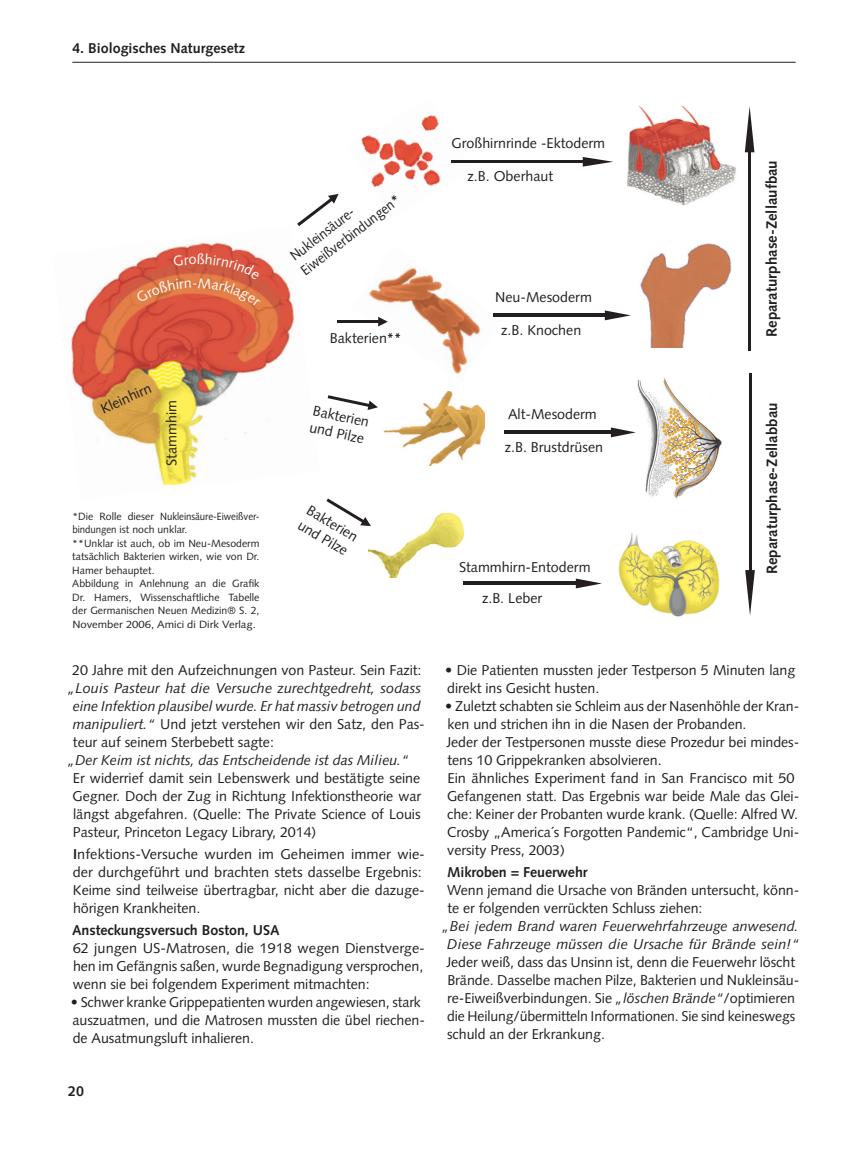
<style>
.page{position:relative;width:851px;height:1149px;background:#fff}
.page>*{position:absolute;margin:0;border:0;box-sizing:border-box;transform-origin:0 0}
.t1{font:700 15px "Syntax";color:#231f20}
.t2{font:14.25px/18px "Syntax";letter-spacing:-.005em;color:#231f20}
.t3{font:italic 14.25px/18px "Syntax";letter-spacing:-.005em;color:#231f20}
.t4{font:700 14.25px "Syntax";letter-spacing:-.005em;color:#231f20}
.t5{font:14.25px/18.1px "Syntax";letter-spacing:-.005em;color:#231f20;scale:.92 1}
.t6{font:14.25px "Syntax";color:#fff}
.t7{font:10.5px/13.5px "Syntax";color:#231f20}
.s1{font-weight:700}
.s2{font-style:normal}
.s3{font-style:italic}
</style>
<div class="page">
<hr style="left:72px;top:62px;width:723px;height:1px;background:#231f20">
<img style="left:635px;top:378px;width:87px;height:121px">
<img style="left:626px;top:106px;width:110px;height:100px">
<img style="left:640px;top:243px;width:91px;height:104px">
<img style="left:618px;top:532px;width:102px;height:85px">
<img style="left:383px;top:391px;width:101px;height:74px">
<img style="left:369px;top:267px;width:133px;height:107px">
<img style="left:361px;top:115px;width:80px;height:73px">
<img style="left:368px;top:513px;width:95px;height:64px">
<svg style="left:604px;top:310px;width:26px;height:10px"></svg>
<hr style="left:492px;top:314px;width:116px;height:3px;background:#231f20">
<svg style="left:582px;top:157px;width:31px;height:9px"></svg>
<hr style="left:451px;top:160px;width:136px;height:3px;background:#231f20">
<svg style="left:575px;top:578px;width:27px;height:10px"></svg>
<hr style="left:463px;top:581px;width:116px;height:4px;background:#231f20">
<svg style="left:378px;top:317px;width:10px;height:9px"></svg>
<hr style="left:337px;top:320px;width:42px;height:3px;background:#231f20">
<svg style="left:610px;top:427px;width:25px;height:10px"></svg>
<hr style="left:503px;top:431px;width:111px;height:3px;background:#231f20">
<svg style="left:745px;top:570px;width:9px;height:45px"></svg>
<hr style="left:748px;top:373px;width:3px;height:203px;background:#231f20">
<svg style="left:744px;top:106px;width:10px;height:46px"></svg>
<hr style="left:748px;top:145px;width:3px;height:206px;background:#231f20">
<img style="left:70px;top:242px;width:225px;height:244px">
<svg style="left:297px;top:194px;width:41px;height:32px"></svg>
<svg style="left:327px;top:395px;width:51px;height:15px"></svg>
<svg style="left:326px;top:498px;width:45px;height:28px"></svg>
<svg style="left:136px;top:253px;width:125px;height:53px;background:#d96747"></svg>
<p class="t4" style="left:72px;top:40px;width:174px">4. Biologisches Naturgesetz</p>
<p class="t6" style="left:192px;top:274px;width:7px">-</p>
<p class="t2" style="left:98px;top:401px;width:55px;rotate:-24deg">Kleinhirn</p>
<p class="t2" style="left:163px;top:466px;width:68px;rotate:-90deg">Stammhirn</p>
<p class="t7" style="left:72px;top:509px;width:189px">*Die Rolle dieser Nukleinsäure-Eiweißver&shy;bindungen ist noch unklar.<br>**Unklar ist auch, ob im Neu-Mesoderm tatsächlich Bakterien wirken, wie von Dr.<br>Hamer behauptet.<br>Abbildung in Anlehnung an die Grafik Dr. Hamers, Wissenschaftliche Tabelle der Germanischen Neuen Medizin® S. 2, November 2006, Amici di Dirk Verlag.</p>
<p class="t5" style="left:286px;top:250px;width:133px;rotate:-38deg">Nukleinsäure-<br>Eiweißverbindungen<span class="s1">*</span></p>
<p class="t2" style="left:330px;top:328px;width:73px">Bakterien<span class="s1">**</span></p>
<p class="t2" style="left:315px;top:402px;width:59px;line-height:17.1px;rotate:12deg">Bakterien und Pilze</p>
<p class="t2" style="left:312px;top:501px;width:59px;line-height:17.1px;rotate:31deg">Bakterien und Pilze</p>
<p class="t2" style="left:72px;top:660px;width:351px">20 Jahre mit den Aufzeichnungen von Pasteur. Sein Fazit:</p>
<p class="t3" style="left:73px;top:678px;width:353px;text-indent:-5px">„Louis Pasteur hat die Versuche zurechtgedreht, sodass eine Infektion plausibel wurde. Er hat massiv betrogen und manipuliert.“ <span class="s2">Und jetzt verstehen wir den Satz, den Pas&shy;teur auf seinem Sterbebett sagte:</span></p>
<p class="t3" style="left:67px;top:750px;width:343px">„Der Keim ist nichts, das Entscheidende ist das Milieu.“</p>
<p class="t2" style="left:73px;top:768px;width:350px;text-align:justify">Er widerrief damit sein Lebenswerk und bestätigte seine Gegner. Doch der Zug in Richtung Infektionstheorie war längst abgefahren. (Quelle: The Private Science of Louis Pasteur, Princeton Legacy Library, 2014)</p>
<p class="t2" style="left:73px;top:844px;width:353px"><span class="s1">I</span>nfektions-Versuche wurden im Geheimen immer wie&shy;der durchgeführt und brachten stets dasselbe Ergebnis:<br>Keime sind teilweise übertragbar, nicht aber die dazuge&shy;hörigen Krankheiten.</p>
<p class="t4" style="left:72px;top:921px;width:209px">Ansteckungsversuch Boston, USA</p>
<p class="t2" style="left:73px;top:939px;width:353px;text-align:justify">62 jungen US-Matrosen, die 1918 wegen Dienstverge&shy;hen im Gefängnis saßen, wurde Begnadigung versprochen, wenn sie bei folgendem Experiment mitmachten:</p>
<p class="t2" style="left:71px;top:993px;width:355px">• Schwer kranke Grippepatienten wurden angewiesen, stark auszuatmen, und die Matrosen mussten die übel riechen&shy;de Ausatmungsluft inhalieren.</p>
<p class="t4" style="left:68px;top:1082px;width:17px">20</p>
<p class="t2" style="left:451px;top:134px;width:155px">Großhirnrinde -Ektoderm</p>
<p class="t2" style="left:467px;top:167px;width:87px">z.B. Oberhaut</p>
<p class="t2" style="left:495px;top:288px;width:98px">Neu-Mesoderm</p>
<p class="t2" style="left:501px;top:321px;width:81px">z.B. Knochen</p>
<p class="t2" style="left:508px;top:405px;width:90px">Alt-Mesoderm</p>
<p class="t2" style="left:504px;top:438px;width:100px">z.B. Brustdrüsen</p>
<p class="t2" style="left:459px;top:558px;width:133px">Stammhirn-Entoderm</p>
<p class="t2" style="left:482px;top:589px;width:62px">z.B. Leber</p>
<p class="t1" style="left:762px;top:337px;width:178px;rotate:-90deg">Reparaturphase-Zellaufbau</p>
<p class="t1" style="left:763px;top:574px;width:173px;rotate:-90deg">Reparaturphase-Zellabbau</p>
<p class="t2" style="left:445px;top:660px;width:351px">• Die Patienten mussten jeder Testperson 5 Minuten lang direkt ins Gesicht husten.</p>
<p class="t2" style="left:445px;top:696px;width:355px">• Zuletzt schabten sie Schleim aus der Nasenhöhle der Kran&shy;ken und strichen ihn in die Nasen der Probanden.<br>Jeder der Testpersonen musste diese Prozedur bei mindes&shy;tens 10 Grippekranken absolvieren.<br>Ein ähnliches Experiment fand in San Francisco mit 50<br>Gefangenen statt. Das Ergebnis war beide Male das Glei&shy;che: Keiner der Probanten wurde krank. (Quelle: Alfred W.<br>Crosby „America´s Forgotten Pandemic“, Cambridge Uni&shy;versity Press, 2003)</p>
<p class="t4" style="left:447px;top:863px;width:142px">Mikroben = Feuerwehr</p>
<p class="t2" style="left:447px;top:880px;width:353px">Wenn jemand die Ursache von Bränden untersucht, könn&shy;te er folgenden verrückten Schluss ziehen:</p>
<p class="t3" style="left:442px;top:916px;width:359px;text-align:center">„Bei jedem Brand waren Feuerwehrfahrzeuge anwesend.<br>Diese Fahrzeuge müssen die Ursache für Brände sein!“</p>
<p class="t2" style="left:446px;top:952px;width:354px">Jeder weiß, dass das Unsinn ist, denn die Feuerwehr löscht Brände. Dasselbe machen Pilze, Bakterien und Nukleinsäu&shy;re-Eiweißverbindungen. Sie <span class="s3">„löschen Brände“</span>/optimieren die Heilung/übermitteln Informationen. Sie sind keineswegs schuld an der Erkrankung.</p>
</div>
